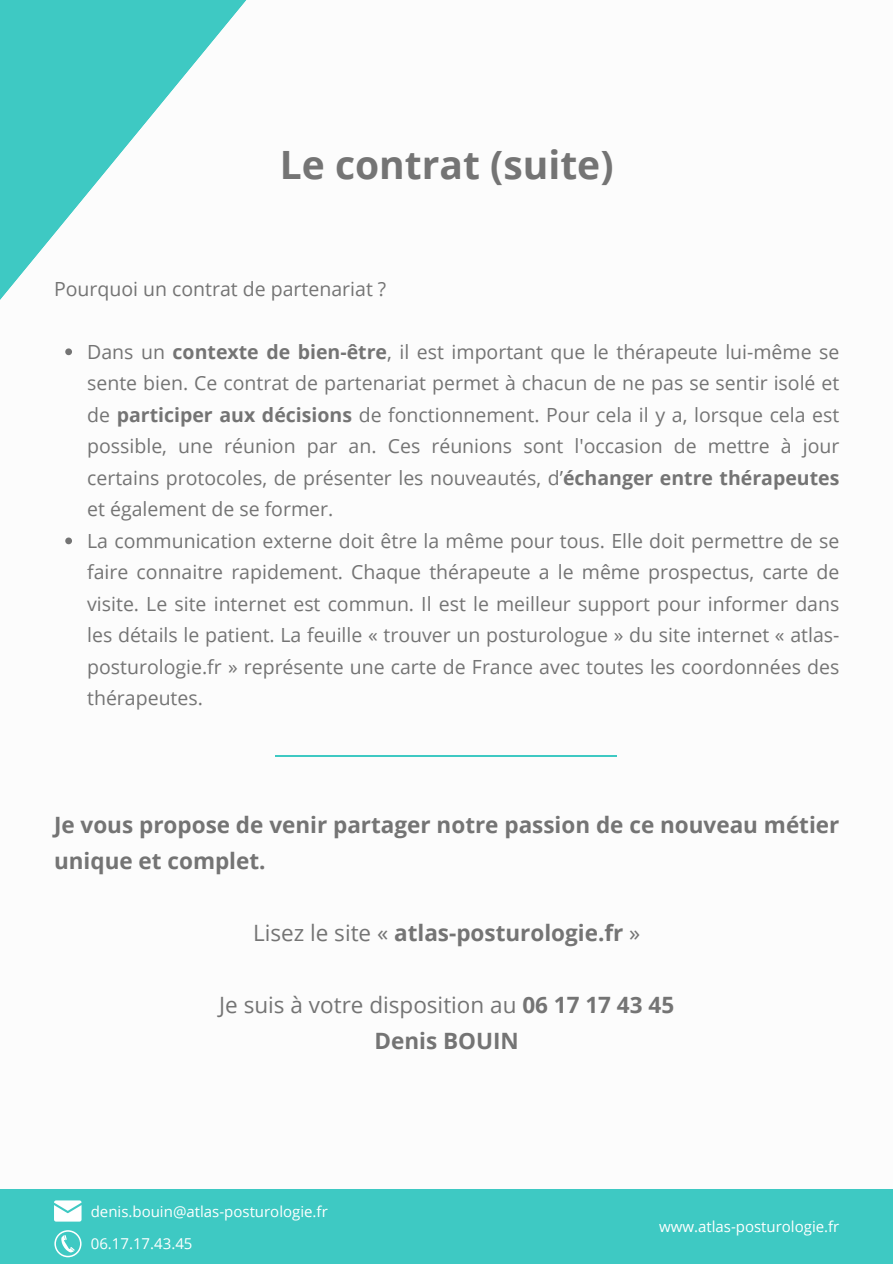
<style>
.page{position:relative;width:893px;height:1264px;background:#fff}
.page>*{position:absolute;margin:0;border:0;box-sizing:border-box;transform-origin:0 0}
.t1{font:700 39px "Open Sans";color:#747474}
.t2{font:700 22.5px/36px "Open Sans";color:#747474}
.t3{font:22.5px/36px "Open Sans";color:#747474;text-align:center}
.t4{font:19.5px/31.5px "Open Sans";color:#747474}
.t5{font:15px/32.7px "Open Sans";color:#fff}
.s1{font-weight:700}
.s2{font-weight:400}
</style>
<div class="page">
<svg style="left:0;top:0;width:247px;height:356px"></svg>
<svg style="left:65px;top:348px;width:7px;height:7px"></svg>
<svg style="left:65px;top:537px;width:7px;height:7px"></svg>
<div style="left:0;top:1189px;width:892px;height:74px;background:#3ec9c3"></div>
<svg style="left:54px;top:1200px;width:27px;height:21px"></svg>
<svg style="left:54px;top:1230px;width:27px;height:27px"></svg>
<div style="left:56px;top:1231px;width:24px;height:24px;background:#3ec9c3;border-radius:50%"></div>
<svg style="left:61px;top:1235px;width:14px;height:17px"></svg>
<hr style="left:276px;top:755px;width:341px;height:1px;background:#3ec9c3">
<h1 class="t1" style="left:280px;top:137px;width:335px">Le contrat (suite)</h1>
<p class="t4" style="left:54px;top:272px;width:334px">Pourquoi un contrat de partenariat ?</p>
<p class="t4" style="left:87px;top:335px;width:753px">Dans un <span class="s1">contexte de bien-être</span>, il est important que le thérapeute lui-même se sente bien. Ce contrat de partenariat permet à chacun de ne pas se sentir isolé et de <span class="s1">participer aux décisions</span> de fonctionnement. Pour cela il y a, lorsque cela est possible, une réunion par an. Ces réunions sont l'occasion de mettre à jour certains protocoles, de présenter les nouveautés, d’<span class="s1">échanger entre thérapeutes </span>et également de se former.<br>La communication externe doit être la même pour tous. Elle doit permettre de se faire connaitre rapidement. Chaque thérapeute a le même prospectus, carte de visite. Le site internet est commun. Il est le meilleur support pour informer dans les détails le patient. La feuille « trouver un posturologue » du site internet « atlas&shy;posturologie.fr » représente une carte de France avec toutes les coordonnées des thérapeutes.</p>
<p class="t2" style="left:54px;top:806px;width:786px">Je vous propose de venir partager notre passion de ce nouveau métier unique et complet.</p>
<p class="t2" style="left:253px;top:914px;width:389px"><span class="s2">Lisez le site «</span> atlas-posturologie.fr <span class="s2">»</span></p>
<p class="t3" style="left:219px;top:986px;width:456px">Je suis à votre disposition au <span class="s1">06 17 17 43 45<br>Denis BOUIN</span></p>
<p class="t5" style="left:91px;top:1194px;width:238px">denis.bouin@atlas-posturologie.fr<br>06.17.17.43.45</p>
<p class="t5" style="left:659px;top:1209px;width:182px">www.atlas-posturologie.fr</p>
</div>
